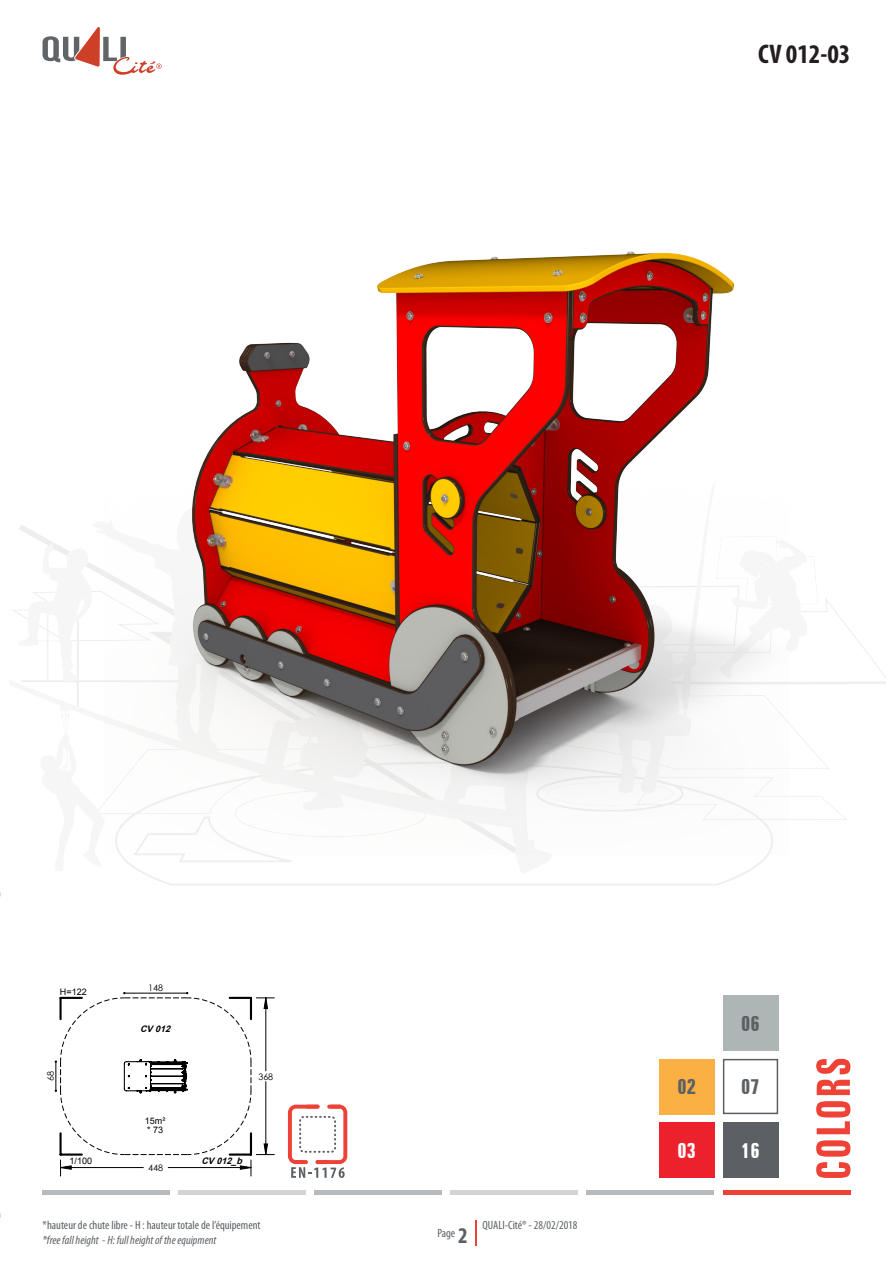
<style>
.page{position:relative;width:893px;height:1263px;background:#fff}
.page>*{position:absolute;margin:0;border:0;box-sizing:border-box;transform-origin:0 0}
.t1{font:700 condensed 27px "Myriad Pro";color:#231f20}
.t2{font:700 extra-condensed 21px "Zurich BT";color:#5c6065}
.t3{font:700 extra-condensed 21px "Zurich BT";color:#fff}
.t4{font:condensed 12px "Myriad Pro";color:#5b6064}
.t5{font:italic condensed 12px "Myriad Pro";color:#5b6064}
.t6{font:9px/9px "Arial";color:#000}
.t7{font:italic 700 9px "Arial";color:#000}
.t8{font:9px "Century Gothic";color:#000}
.s1{font-weight:700;font-size:22.5px}
</style>
<div class="page">
<hr style="left:43px;top:1191px;width:127px;height:4px;background:#b7babd">
<hr style="left:179px;top:1191px;width:127px;height:4px;background:#d3d4d6">
<hr style="left:451px;top:1191px;width:127px;height:4px;background:#d3d4d6">
<hr style="left:315px;top:1191px;width:127px;height:4px;background:#b7babd">
<hr style="left:587px;top:1191px;width:127px;height:4px;background:#b7babd">
<svg style="left:816px;top:1059px;width:34px;height:119px"></svg>
<hr style="left:723px;top:1191px;width:127px;height:4px;background:#ee4237">
<svg style="left:475px;top:1220px;width:1px;height:26px"></svg>
<svg style="left:43px;top:27px;width:119px;height:48px"></svg>
<img style="left:105px;top:251px;width:684px;height:603px">
<svg style="left:288px;top:1105px;width:59px;height:73px"></svg>
<hr style="left:327px;top:1105px;width:14px;height:3px;background:#ee4237;border-radius:2px">
<hr style="left:306px;top:1105px;width:14px;height:3px;background:#ee4237;border-radius:2px">
<hr style="left:315px;top:1160px;width:15px;height:4px;background:#ee4237;border-radius:2px">
<hr style="left:294px;top:1160px;width:14px;height:4px;background:#ee4237;border-radius:2px">
<div style="left:723px;top:1123px;width:55px;height:55px;background:#5c6065"></div>
<div style="left:723px;top:1059px;width:55px;height:55px;border:2px solid #5c6065"></div>
<div style="left:723px;top:995px;width:55px;height:55px;background:#adb5b5"></div>
<div style="left:659px;top:1123px;width:55px;height:55px;background:#ed212b"></div>
<div style="left:659px;top:1059px;width:55px;height:55px;background:#fbb044"></div>
<svg style="left:55px;top:992px;width:219px;height:184px"></svg>
<p class="t1" style="left:758px;top:37px;width:94px">CV 012-03</p>
<p class="t6" style="left:60px;top:987px;width:28px">H=122</p>
<p class="t8" style="left:148px;top:982px;width:16px">148</p>
<p class="t7" style="left:140px;top:1023px;width:35px">CV012</p>
<p class="t8" style="left:44px;top:1081px;width:11px;rotate:-90deg">68</p>
<p class="t8" style="left:258px;top:1070px;width:16px">368</p>
<p class="t6" style="left:145px;top:1116px;width:22px">15m² * 73</p>
<p class="t6" style="left:70px;top:1156px;width:24px">1/100</p>
<p class="t8" style="left:148px;top:1161px;width:16px">448</p>
<p class="t7" style="left:201px;top:1155px;width:45px">CV012_b</p>
<p class="t4" style="left:43px;top:1218px;width:220px">*hauteur de chute libre - H : hauteur totale de l’équipement</p>
<p class="t5" style="left:43px;top:1233px;width:175px">*free fall height - H: full height of the equipment</p>
<p class="t4" style="left:437px;top:1226px;width:32px">Page <span class="s1">2</span></p>
<p class="t4" style="left:482px;top:1218px;width:97px">QUALI-Cité® - 28/02/2018</p>
<p class="t2" style="left:677px;top:1075px;width:20px">02</p>
<p class="t3" style="left:677px;top:1139px;width:20px">03</p>
<p class="t2" style="left:741px;top:1011px;width:20px">06</p>
<p class="t2" style="left:741px;top:1075px;width:20px">07</p>
<p class="t3" style="left:741px;top:1139px;width:20px">16</p>
</div>
